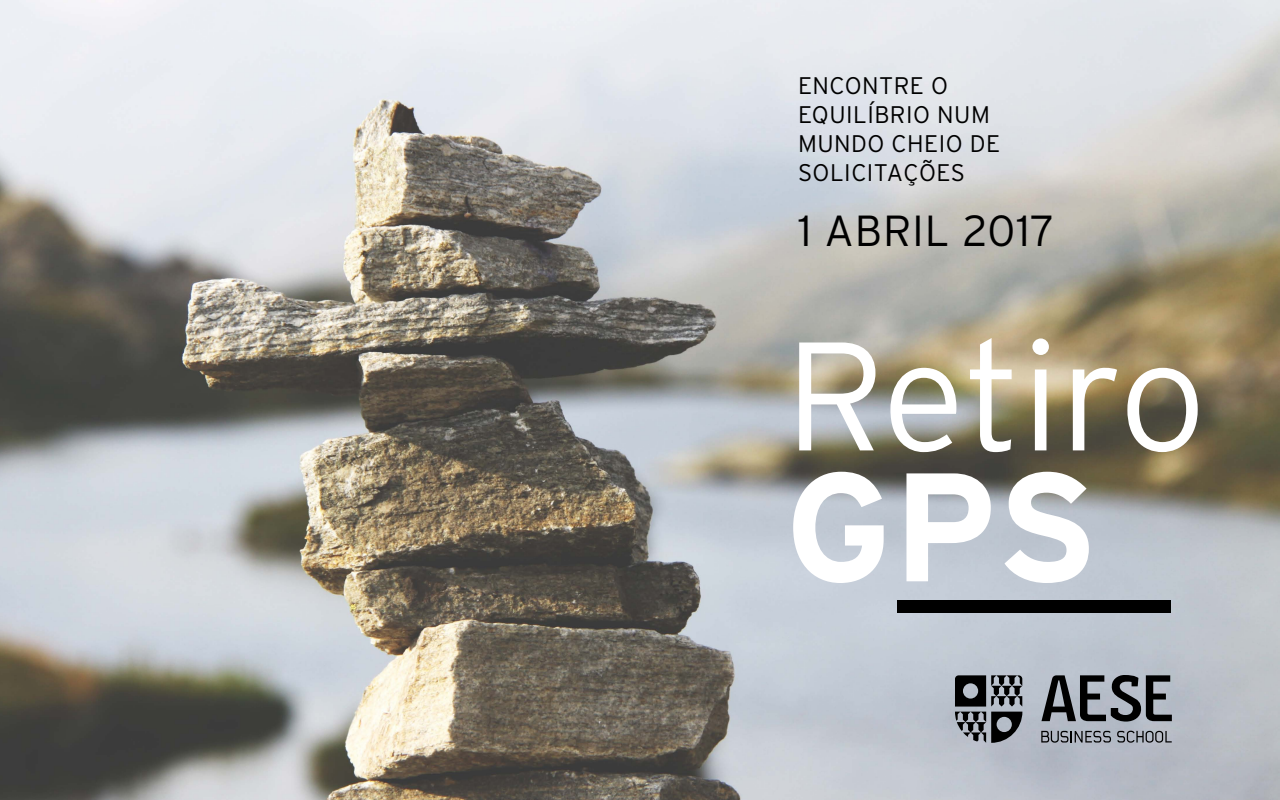
<style>
.page{position:relative;width:1280px;height:800px;background:#fff}
.page>*{position:absolute;margin:0;border:0;box-sizing:border-box;transform-origin:0 0}
.t1{font:300 154.2px "Interstate";letter-spacing:-.01em;color:#fff}
.t2{font:700 154.2px "Interstate";color:#fff}
.t3{font:300 43.5px "Interstate";letter-spacing:.02em;color:#000}
.t4{font:300 24px/28.8px "Interstate";letter-spacing:.02em;color:#000}
</style>
<div class="page">
<img style="left:0;top:0;width:1280px;height:800px">
<svg style="left:1041px;top:675px;width:131px;height:47px;background:#666a70"></svg>
<svg style="left:955px;top:675px;width:67px;height:68px;background:#5d6066"></svg>
<svg style="left:1041px;top:731px;width:70px;height:12px"></svg>
<svg style="left:1117px;top:731px;width:55px;height:12px"></svg>
<div style="left:897px;top:600px;width:274px;height:12px;background:#000"></div>
<p class="t4" style="left:798px;top:71px;width:204px">ENCONTRE O<br>EQUILÍBRIO NUM<br>MUNDO CHEIO DE<br>SOLICITAÇÕES</p>
<p class="t3" style="left:798px;top:206px;width:259px">1 ABRIL 2017</p>
<p class="t1" style="left:785px;top:309px;width:423px">Retiro</p>
<p class="t2" style="left:785px;top:441px;width:314px">GPS</p>
</div>
